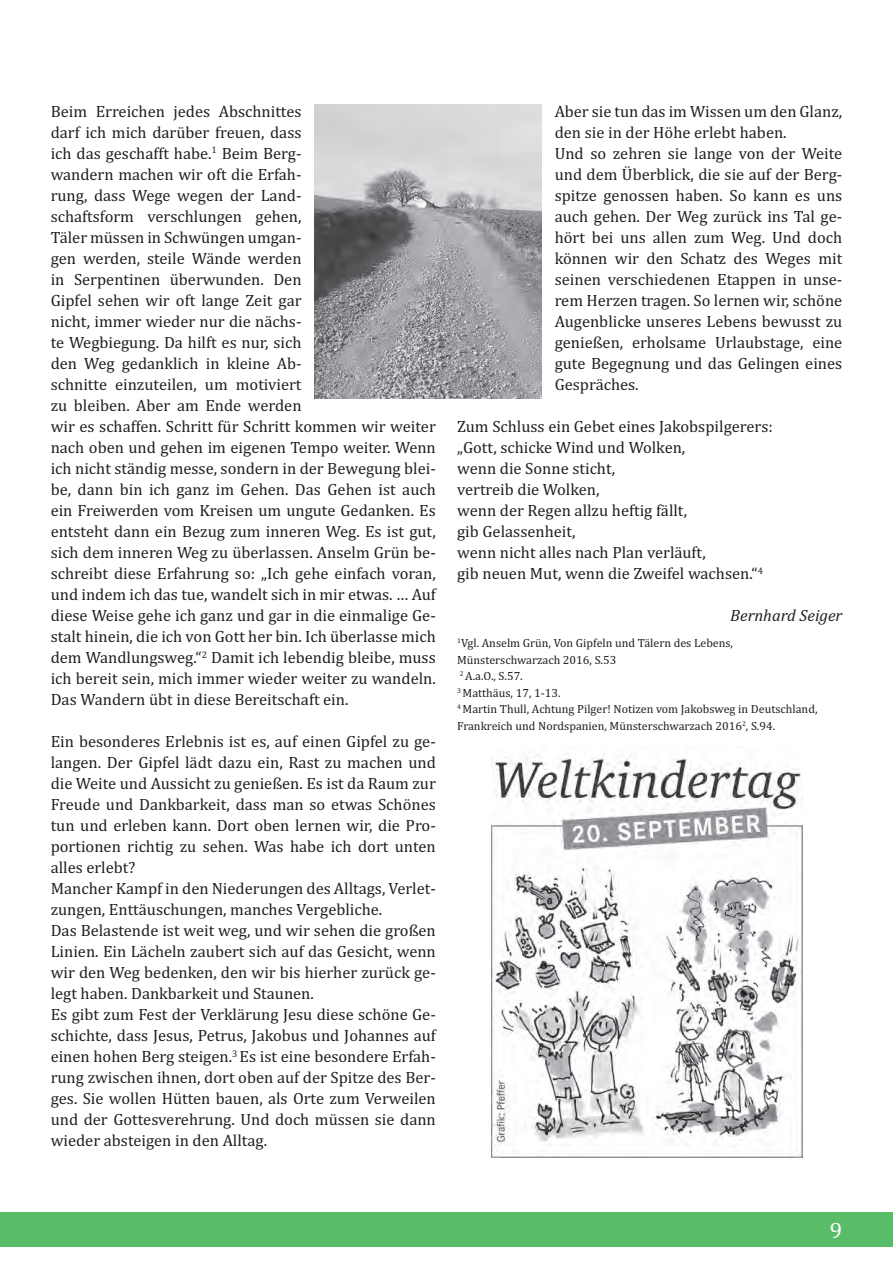
<style>
.page{position:relative;width:893px;height:1263px;background:#fff}
.page>*{position:absolute;margin:0;border:0;box-sizing:border-box;transform-origin:0 0}
.t1{font:22.5px "Cambria";color:#fff}
.t2{font:16.5px/21px "Cambria";color:#231f20}
.t3{font:italic 16.5px "Cambria";color:#231f20}
.t4{font:12px/16.5px "Cambria";color:#231f20}
</style>
<div class="page">
<div style="left:0;top:1211px;width:892px;height:34px;background:#59bc68"></div>
<img style="left:314px;top:105px;width:227px;height:293px">
<img style="left:491px;top:754px;width:311px;height:403px">
<p class="t2" style="left:51px;top:100px;width:386px">Beim Erreichen jedes Abschnittes<br>darf ich mich darüber freuen, dass<br>ich das geschafft habe.<sup>1</sup> Beim Berg-<br>wandern machen wir oft die Erfah-<br>rung, dass Wege wegen der Land-<br>schaftsform verschlungen gehen,<br>Täler müssen in Schwüngen umgan-<br>gen werden, steile Wände werden<br>in Serpentinen überwunden. Den<br>Gipfel sehen wir oft lange Zeit gar<br>nicht, immer wieder nur die nächs-<br>te Wegbiegung. Da hilft es nur, sich<br>den Weg gedanklich in kleine Ab-<br>schnitte einzuteilen, um motiviert<br>zu bleiben. Aber am Ende werden<br>wir es schaffen. Schritt für Schritt kommen wir weiter nach oben und gehen im eigenen Tempo weiter. Wenn ich nicht ständig messe, sondern in der Bewegung blei&shy;be, dann bin ich ganz im Gehen. Das Gehen ist auch ein Freiwerden vom Kreisen um ungute Gedanken. Es entsteht dann ein Bezug zum inneren Weg. Es ist gut, sich dem inneren Weg zu überlassen. Anselm Grün be&shy;schreibt diese Erfahrung so: „Ich gehe einfach voran, und indem ich das tue, wandelt sich in mir etwas. … Auf diese Weise gehe ich ganz und gar in die einmalige Ge&shy;stalt hinein, die ich von Gott her bin. Ich überlasse mich dem Wandlungsweg.“<sup>2</sup> Damit ich lebendig bleibe, muss ich bereit sein, mich immer wieder weiter zu wandeln.<br>Das Wandern übt in diese Bereitschaft ein.</p>
<p class="t2" style="left:51px;top:730px;width:386px">Ein besonderes Erlebnis ist es, auf einen Gipfel zu ge&shy;langen. Der Gipfel lädt dazu ein, Rast zu machen und die Weite und Aussicht zu genießen. Es ist da Raum zur Freude und Dankbarkeit, dass man so etwas Schönes tun und erleben kann. Dort oben lernen wir, die Pro&shy;portionen richtig zu sehen. Was habe ich dort unten alles erlebt?<br>Mancher Kampf in den Niederungen des Alltags, Verlet&shy;zungen, Enttäuschungen, manches Vergebliche.<br>Das Belastende ist weit weg, und wir sehen die großen Linien. Ein Lächeln zaubert sich auf das Gesicht, wenn wir den Weg bedenken, den wir bis hierher zurück ge&shy;legt haben. Dankbarkeit und Staunen.<br>Es gibt zum Fest der Verklärung Jesu diese schöne Ge&shy;schichte, dass Jesus, Petrus, Jakobus und Johannes auf einen hohen Berg steigen.<sup>3</sup> Es ist eine besondere Erfah&shy;rung zwischen ihnen, dort oben auf der Spitze des Ber&shy;ges. Sie wollen Hütten bauen, als Orte zum Verweilen und der Gottesverehrung. Und doch müssen sie dann wieder absteigen in den Alltag.</p>
<p class="t2" style="left:554px;top:100px;width:289px">Aber sie tun das im Wissen um den Glanz, den sie in der Höhe erlebt haben.<br>Und so zehren sie lange von der Weite und dem Überblick, die sie auf der Berg&shy;spitze genossen haben. So kann es uns auch gehen. Der Weg zurück ins Tal ge&shy;hört bei uns allen zum Weg. Und doch können wir den Schatz des Weges mit seinen verschiedenen Etappen in unse&shy;rem Herzen tragen. So lernen wir, schöne Augenblicke unseres Lebens bewusst zu genießen, erholsame Urlaubstage, eine gute Begegnung und das Gelingen eines Gespräches.</p>
<p class="t2" style="left:457px;top:415px;width:317px">Zum Schluss ein Gebet eines Jakobspilgerers: „Gott, schicke Wind und Wolken,<br>wenn die Sonne sticht,<br>vertreib die Wolken,<br>wenn der Regen allzu heftig fällt,<br>gib Gelassenheit,<br>wenn nicht alles nach Plan verläuft,<br>gib neuen Mut, wenn die Zweifel wachsen.“<sup>4</sup></p>
<p class="t3" style="left:730px;top:603px;width:113px">Bernhard Seiger</p>
<p class="t4" style="left:457px;top:634px;width:361px"><sup>1</sup>Vgl. Anselm Grün, Von Gipfeln und Tälern des Lebens, Münsterschwarzach 2016, S.53<br><sup>2</sup> A.a.O., S.57.<br><sup>3</sup> Matthäus, 17, 1-13.<br><sup>4</sup> Martin Thull, Achtung Pilger! Notizen vom Jakobsweg in Deutschland, Frankreich und Nordspanien, Münsterschwarzach 2016<sup>2</sup>, S.94.</p>
<h1 class="t1" style="left:829px;top:1216px;width:14px">9</h1>
</div>
